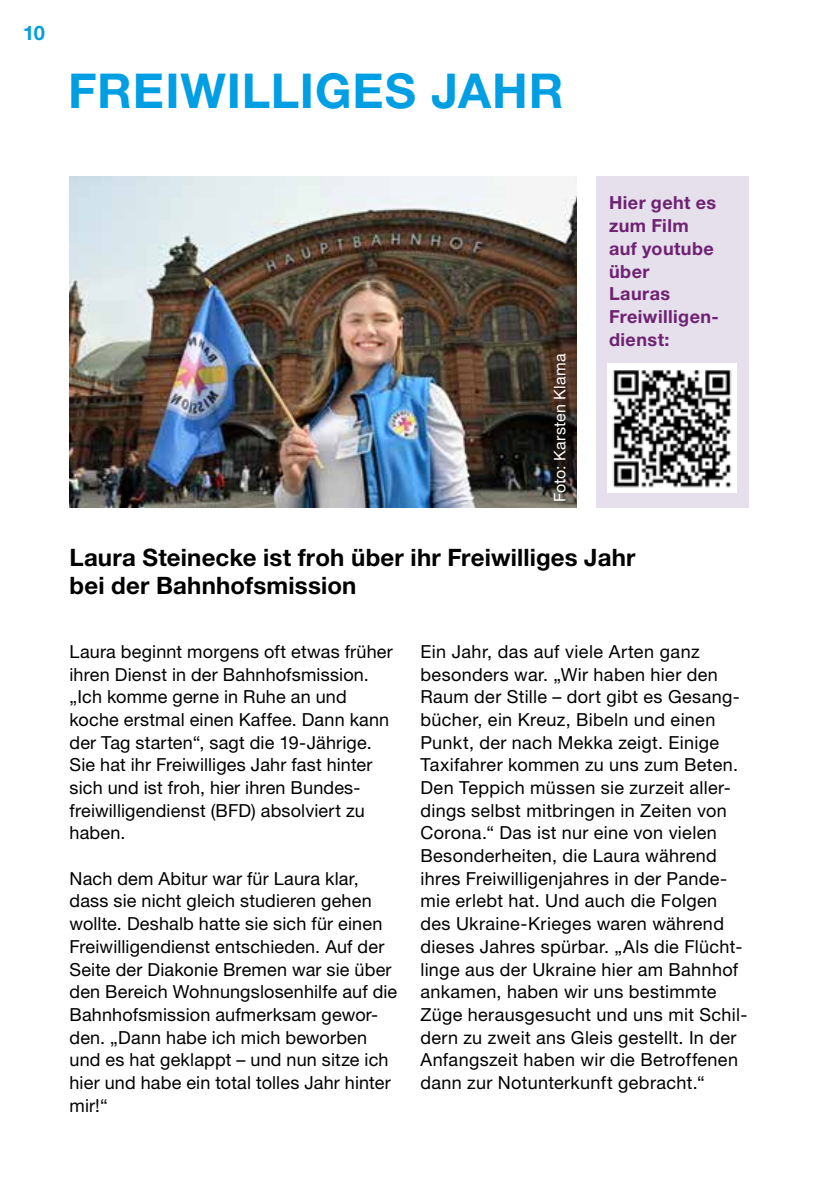
<style>
.page{position:relative;width:840px;height:1191px;background:#fff}
.page>*{position:absolute;margin:0;border:0;box-sizing:border-box;transform-origin:0 0}
.t1{font:700 48px "Helvetica Neue LT Std";letter-spacing:.02em;color:#009ee3}
.t2{font:700 24px/28px "Helvetica Neue LT Std";letter-spacing:.005em;color:#000}
.t3{font:700 20px "Helvetica Neue LT Std";color:#009ee3}
.t4{font:18px/22.6px "Helvetica Neue LT Std";letter-spacing:.015em;color:#000}
.t5{font:700 18px/22.6px "Helvetica Neue LT Std";letter-spacing:.025em;color:#6e2272}
.t6{font:16px "Helvetica Neue LT Std";letter-spacing:.015em;color:#fff}
</style>
<div class="page">
<img style="left:69px;top:176px;width:507px;height:331px">
<div style="left:595px;top:176px;width:152px;height:331px;background:#e6dfec"></div>
<img style="left:607px;top:363px;width:129px;height:129px">
<p class="t3" style="left:23px;top:20px;width:23px">10</p>
<h1 class="t1" style="left:68px;top:61px;width:496px">FREIWILLIGES JAHR</h1>
<p class="t6" style="left:550px;top:502px;width:150px;rotate:-90deg">Foto: Karsten Klama</p>
<p class="t5" style="left:608px;top:191px;width:111px">Hier geht es zum Film auf youtube über<br>Lauras<br>Freiwilligen&shy;dienst:</p>
<h2 class="t2" style="left:69px;top:543px;width:567px">Laura Steinecke ist froh über ihr Freiwilliges Jahr bei der Bahnhofsmission</h2>
<p class="t4" style="left:69px;top:640px;width:324px">Laura beginnt morgens oft etwas früher ihren Dienst in der Bahnhofsmission. „Ich komme gerne in Ruhe an und koche erstmal einen Kaffee. Dann kann der Tag starten“, sagt die 19-Jährige.<br>Sie hat ihr Freiwilliges Jahr fast hinter sich und ist froh, hier ihren Bundes&shy;freiwilligendienst (BFD) absolviert zu haben.</p>
<p class="t4" style="left:69px;top:867px;width:329px">Nach dem Abitur war für Laura klar, dass sie nicht gleich studieren gehen wollte. Deshalb hatte sie sich für einen Freiwilligendienst entschieden. Auf der Seite der Diakonie Bremen war sie über den Bereich Wohnungslosenhilfe auf die Bahnhofsmission aufmerksam gewor&shy;den. „Dann habe ich mich beworben und es hat geklappt – und nun sitze ich hier und habe ein total tolles Jahr hinter mir!“</p>
<p class="t4" style="left:420px;top:640px;width:328px">Ein Jahr, das auf viele Arten ganz besonders war. „Wir haben hier den Raum der Stille – dort gibt es Gesang&shy;bücher, ein Kreuz, Bibeln und einen Punkt, der nach Mekka zeigt. Einige Taxifahrer kommen zu uns zum Beten.<br>Den Teppich müssen sie zurzeit aller&shy;dings selbst mitbringen in Zeiten von Corona.“ Das ist nur eine von vielen Besonderheiten, die Laura während ihres Freiwilligenjahres in der Pande&shy;mie erlebt hat. Und auch die Folgen des Ukraine-Krieges waren während dieses Jahres spürbar. „Als die Flücht&shy;linge aus der Ukraine hier am Bahnhof ankamen, haben wir uns bestimmte Züge herausgesucht und uns mit Schil&shy;dern zu zweit ans Gleis gestellt. In der Anfangszeit haben wir die Betroffenen dann zur Notunterkunft gebracht.“</p>
</div>
